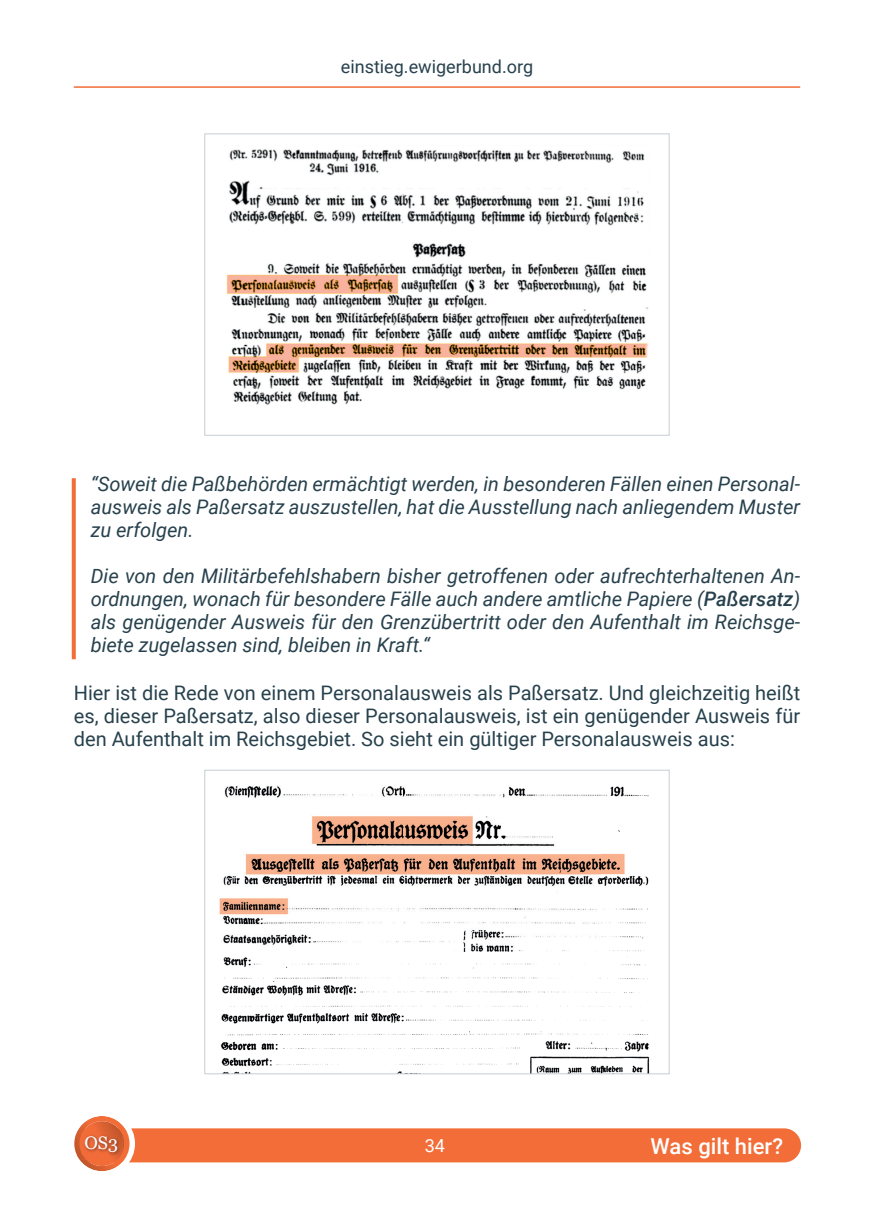
<style>
.page{position:relative;width:874px;height:1225px;background:#fff}
.page>*{position:absolute;margin:0;border:0;box-sizing:border-box;transform-origin:0 0}
.t1{font:500 22px "Roboto";color:#fff}
.t2{font:italic 20px/23px "Roboto";color:#27414d;text-align:justify}
.t3{font:20px/23px "Roboto";color:#27414d;text-align:justify}
.t4{font:18.2px "Georgia";color:#fff}
.t5{font:18px "Roboto";color:#27414d}
.t6{font:18px "Roboto";color:#fff}
.s1{font-weight:500}
</style>
<div class="page">
<hr style="left:74px;top:86px;width:725px;height:2px;background:#f26d38">
<div style="left:72px;top:1128px;width:728px;height:34px;background:#f26d38;border-radius:17px"></div>
<svg style="left:72px;top:478px;width:4px;height:181px"></svg>
<img style="left:224px;top:149px;width:425px;height:256px">
<div style="left:204px;top:133px;width:465px;height:303px;border:1px solid #c6ced4"></div>
<img style="left:219px;top:786px;width:431px;height:286px">
<div style="left:204px;top:769px;width:465px;height:305px;border:1px solid #c6ced4"></div>
<svg style="left:83px;top:1116px;width:19px;height:8px"></svg>
<img style="left:81px;top:1131px;width:42px;height:28px">
<div style="left:69px;top:1110px;width:66px;height:66px;border:5px solid #fff;border-radius:50%"></div>
<p class="t5" style="left:341px;top:54px;width:194px">einstieg.ewigerbund.org</p>
<p class="t2" style="left:91px;top:472px;width:710px">“Soweit die Paßbehörden ermächtigt werden, in besonderen Fällen einen Personal&shy;ausweis als Paßersatz auszustellen, hat die Ausstellung nach anliegendem Muster zu erfolgen.</p>
<p class="t2" style="left:91px;top:564px;width:710px">Die von den Militärbefehlshabern bisher getroffenen oder aufrechterhaltenen An&shy;ordnungen, wonach für besondere Fälle auch andere amtliche Papiere (<span class="s1">Paßersatz</span>) als genügender Ausweis für den Grenzübertritt oder den Aufenthalt im Reichsge&shy;biete zugelassen sind, bleiben in Kraft.“</p>
<p class="t3" style="left:74px;top:681px;width:727px">Hier ist die Rede von einem Personalausweis als Paßersatz. Und gleichzeitig heißt es, dieser Paßersatz, also dieser Personalausweis, ist ein genügender Ausweis für den Aufenthalt im Reichsgebiet. So sieht ein gültiger Personalausweis aus:</p>
<p class="t4" style="left:84px;top:1129px;width:35px">OS3</p>
<p class="t6" style="left:424px;top:1133px;width:22px">34</p>
<p class="t1" style="left:650px;top:1130px;width:134px">Was gilt hier?</p>
</div>
